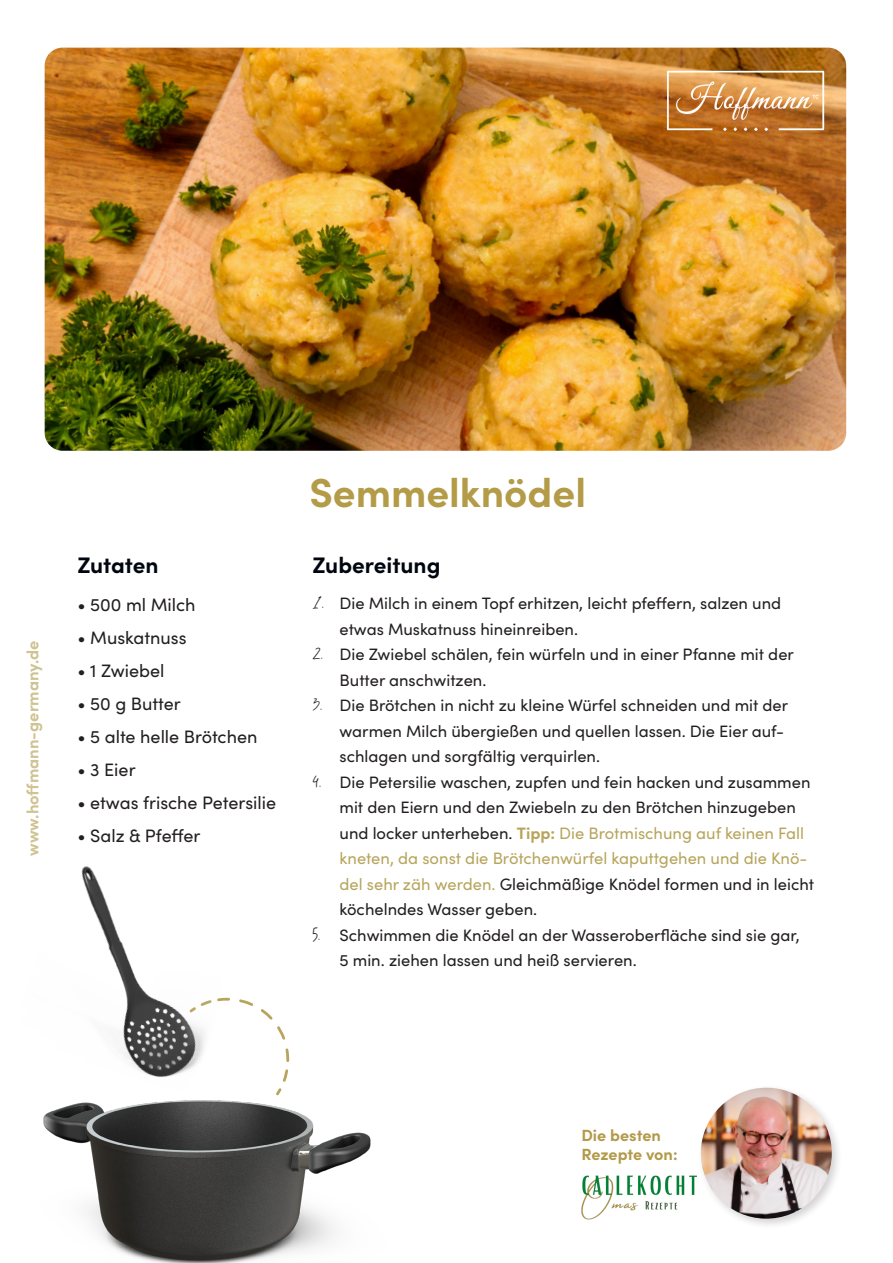
<style>
.page{position:relative;width:893px;height:1263px;background:#fff}
.page>*{position:absolute;margin:0;border:0;box-sizing:border-box;transform-origin:0 0}
.t1{font:700 40.5px "Sofia Pro";color:#b39b48}
.t2{font:700 22.5px "Sofia Pro";color:#000610}
.t3{font:18px "Sofia Pro";color:#231f20}
.t4{font:16.5px/25.5px "Sofia Pro";color:#231f20}
.t5{font:700 16.5px "Sofia Pro";color:#b7a55d}
.t6{font:700 16.2px/19.5px "Sofia Pro";letter-spacing:-.005em;color:#b29a49}
.s1{font-family:"Aesthetik Script"}
.s2{font-weight:700;color:#b7a55d}
.s3{color:#b7a55d}
</style>
<div class="page">
<img style="left:45px;top:48px;width:801px;height:403px">
<img style="left:658px;top:62px;width:174px;height:77px">
<div style="left:697px;top:1084px;width:146px;height:146px;background:#231f20;opacity:.2"></div>
<img style="left:700px;top:1088px;width:132px;height:131px">
<img style="left:581px;top:1175px;width:121px;height:46px">
<img style="left:43px;top:1100px;width:328px;height:163px">
<svg style="left:252px;top:1003px;width:38px;height:93px"></svg>
<img style="left:81px;top:866px;width:171px;height:211px">
<p class="t5" style="left:20px;top:856px;width:217px;rotate:-90deg">www.hoffmann-germany.de</p>
<p class="t2" style="left:77px;top:548px;width:83px">Zutaten</p>
<p class="t3" style="left:77px;top:591px;width:120px">• 500 ml Milch</p>
<p class="t3" style="left:77px;top:624px;width:111px">• Muskatnuss</p>
<p class="t3" style="left:77px;top:657px;width:89px">• 1 Zwiebel</p>
<p class="t3" style="left:77px;top:690px;width:105px">• 50 g Butter</p>
<p class="t3" style="left:77px;top:723px;width:182px">• 5 alte helle Brötchen</p>
<p class="t3" style="left:77px;top:756px;width:60px">• 3 Eier</p>
<p class="t3" style="left:77px;top:789px;width:200px">• etwas frische Petersilie</p>
<p class="t3" style="left:77px;top:822px;width:125px">• Salz &amp; Pfeffer</p>
<p class="t1" style="left:309px;top:461px;width:278px">Semmelknödel</p>
<p class="t2" style="left:313px;top:548px;width:130px">Zubereitung</p>
<p class="t4" style="left:313px;top:590px;width:470px"><span class="s1">1.</span> Die Milch in einem Topf erhitzen, leicht pfeffern, salzen und</p>
<p class="t4" style="left:340px;top:615px;width:240px">etwas Muskatnuss hineinreiben.</p>
<p class="t4" style="left:340px;top:641px;width:456px;text-indent:-27px"><span class="s1">2.</span> Die Zwiebel schälen, fein würfeln und in einer Pfanne mit der<br>Butter anschwitzen.</p>
<p class="t4" style="left:313px;top:692px;width:477px"><span class="s1">3.</span> Die Brötchen in nicht zu kleine Würfel schneiden und mit der</p>
<p class="t4" style="left:340px;top:717px;width:446px">warmen Milch übergießen und quellen lassen. Die Eier auf-</p>
<p class="t4" style="left:340px;top:743px;width:262px">schlagen und sorgfältig verquirlen.</p>
<p class="t4" style="left:340px;top:768px;width:472px;text-indent:-27px"><span class="s1">4.</span> Die Petersilie waschen, zupfen und fein hacken und zusammen mit den Eiern und den Zwiebeln zu den Brötchen hinzugeben und locker unterheben. <span class="s2">Tipp:</span> <span class="s3">Die Brotmischung auf keinen Fall kneten, da sonst die Brötchenwürfel kaputtgehen und die Knö-</span></p>
<p class="t4" style="left:340px;top:870px;width:476px"><span class="s3">del sehr zäh werden.</span> Gleichmäßige Knödel formen und in leicht köchelndes Wasser geben.</p>
<p class="t4" style="left:313px;top:921px;width:489px"><span class="s1">5.</span> Schwimmen die Knödel an der Wasseroberfläche sind sie gar,</p>
<p class="t4" style="left:340px;top:947px;width:299px">5 min. ziehen lassen und heiß servieren.</p>
<p class="t6" style="left:581px;top:1124px;width:98px">Die besten<br>Rezepte von:</p>
</div>
